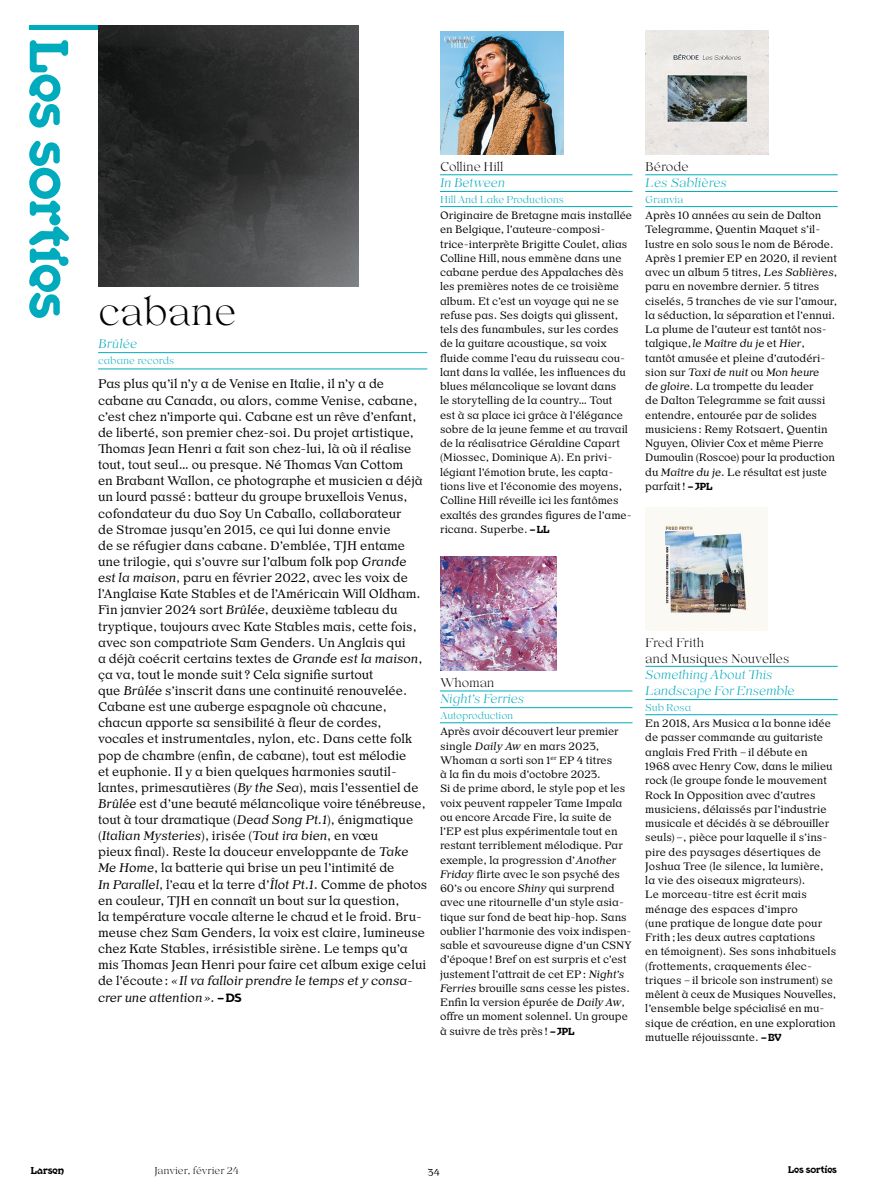
<style>
.page{position:relative;width:893px;height:1191px;background:#fff}
.page>*{position:absolute;margin:0;border:0;box-sizing:border-box;transform-origin:0 0}
.t1{font:700 60px "Nirvana";color:#00abbd}
.t2{font:100 40.5px "Or Lemmen";color:#000}
.t3{font:300 13.2px/16.2px "Or Lemmen";color:#000}
.t4{font:italic 100 13.2px/16px "Or Lemmen";letter-spacing:-.01em;color:#00abbd}
.t5{font:100 13.2px/16.2px "Or Lemmen";letter-spacing:-.01em;color:#000}
.t6{font:300 11.25px/14.2px "Or Lemmen";color:#000}
.t7{font:700 10.95px "Nirvana Larsen";color:#000}
.t8{font:100 10.5px "Or Lemmen";letter-spacing:-.01em;color:#00abbd}
.t9{font:100 10.5px "Or Lemmen";color:#000}
.t10{font:700 10.5px "Nirvana";color:#000}
.t11{font:300 10.5px "Or Lemmen";color:#000}
.s1{font-style:italic}
.s2{font-family:"Nirvana";font-weight:700}
</style>
<div class="page">
<img style="left:98px;top:26px;width:261px;height:260px">
<hr style="left:98px;top:369px;width:329px;height:1px;background:#00abbd">
<hr style="left:98px;top:352px;width:329px;height:1px;background:#00abbd">
<hr style="left:440px;top:191px;width:192px;height:1px;background:#00abbd">
<hr style="left:440px;top:174px;width:192px;height:1px;background:#00abbd">
<hr style="left:440px;top:206px;width:192px;height:1px;background:#00abbd">
<hr style="left:440px;top:707px;width:192px;height:1px;background:#00abbd">
<hr style="left:440px;top:690px;width:192px;height:1px;background:#00abbd">
<hr style="left:440px;top:722px;width:192px;height:1px;background:#00abbd">
<img style="left:440px;top:32px;width:124px;height:122px">
<img style="left:440px;top:556px;width:116px;height:114px">
<hr style="left:30px;top:26px;width:68px;height:4px;background:#00abbd">
<hr style="left:645px;top:191px;width:193px;height:1px;background:#00abbd">
<hr style="left:645px;top:174px;width:193px;height:1px;background:#00abbd">
<hr style="left:645px;top:206px;width:193px;height:1px;background:#00abbd">
<hr style="left:645px;top:699px;width:193px;height:1px;background:#00abbd">
<hr style="left:645px;top:666px;width:193px;height:1px;background:#00abbd">
<hr style="left:645px;top:714px;width:193px;height:1px;background:#00abbd">
<img style="left:645px;top:507px;width:122px;height:123px">
<img style="left:645px;top:31px;width:124px;height:123px">
<h1 class="t1" style="left:91px;top:39px;width:281px;rotate:90deg">Les sorties</h1>
<h2 class="t2" style="left:98px;top:288px;width:140px">cabane</h2>
<p class="t4" style="left:98px;top:336px;width:41px">Brûlée</p>
<p class="t8" style="left:98px;top:355px;width:78px">cabane records</p>
<p class="t3" style="left:98px;top:376px;width:331px">Pas plus qu’il n’y a de Venise en Italie, il n’y a de cabane au Canada, ou alors, comme Venise, cabane, c’est chez n’importe qui. Cabane est un rêve d’enfant, de liberté, son premier chez-soi. Du projet artistique, Thomas Jean Henri a fait son chez-lui, là où il réalise tout, tout seul… ou presque. Né Thomas Van Cottom<br>en Brabant Wallon, ce photographe et musicien a déjà un lourd passé: batteur du groupe bruxellois Venus, cofondateur du duo Soy Un Caballo, collaborateur<br>de Stromae jusqu’en 2015, ce qui lui donne envie<br>de se réfugier dans cabane. D’emblée, TJH entame une trilogie, qui s’ouvre sur l’album folk pop <span class="s1">Grande est la maison</span>, paru en février 2022, avec les voix de l’Anglaise Kate Stables et de l’Américain Will Oldham.<br>Fin janvier 2024 sort <span class="s1">Brûlée</span>, deuxième tableau du tryptique, toujours avec Kate Stables mais, cette fois, avec son compatriote Sam Genders. Un Anglais qui<br>a déjà coécrit certains textes de <span class="s1">Grande est la maison</span>, ça va, tout le monde suit ? Cela signifie surtout<br>que <span class="s1">Brûlée</span> s’inscrit dans une continuité renouvelée.<br>Cabane est une auberge espagnole où chacune, chacun apporte sa sensibilité à fleur de cordes, vocales et instrumentales, nylon, etc. Dans cette folk pop de chambre (enfin, de cabane), tout est mélodie<br>et euphonie. Il y a bien quelques harmonies sautil&shy;lantes, primesautières (<span class="s1">By the Sea</span>), mais l’essentiel de <span class="s1">Brûlée</span> est d’une beauté mélancolique voire ténébreuse, tout à tour dramatique (<span class="s1">Dead Song Pt.1</span>), énigmatique (<span class="s1">Italian Mysteries</span>), irisée (<span class="s1">Tout ira bien</span>, en vœu<br>pieux final). Reste la douceur enveloppante de <span class="s1">Take Me Home</span>, la batterie qui brise un peu l’intimité de<br><span class="s1">In Parallel</span>, l’eau et la terre d’<span class="s1">Îlot Pt.1</span>. Comme de photos en couleur, TJH en connaît un bout sur la question,<br>la température vocale alterne le chaud et le froid. Bru&shy;meuse chez Sam Genders, la voix est claire, lumineuse chez Kate Stables, irrésistible sirène. Le temps qu’a mis Thomas Jean Henri pour faire cet album exige celui de l’écoute: <span class="s1">« Il va falloir prendre le temps et y consa&shy;crer une attention»</span>. <span class="s2">–DS</span></p>
<p class="t5" style="left:440px;top:158px;width:65px">Colline Hill</p>
<p class="t4" style="left:440px;top:174px;width:67px">In Between</p>
<p class="t8" style="left:440px;top:194px;width:125px">Hill And Lake Productions</p>
<p class="t6" style="left:440px;top:208px;width:193px">Originaire de Bretagne mais installée en Belgique, l’auteure-composi&shy;trice-interprète Brigitte Coulet, alias Colline Hill,nous emmène dans une cabane perdue des Appalaches dès les premières notes de ce troisième album. Et c’est un voyage qui ne se refuse pas. Ses doigts qui glissent, tels des funambules, sur les cordes de la guitare acoustique, sa voix fluide comme l’eau du ruisseau cou&shy;lant dans la vallée, les influences du blues mélancolique se lovant dans<br>le storytelling de la country… Tout<br>est à sa place ici grâce à l’élégance sobre de la jeune femme et au travail de la réalisatrice Géraldine Capart (Miossec, Dominique A). En privi&shy;légiant l’émotion brute, les capta&shy;tions live et l’économie des moyens, Colline Hill réveille ici les fantômes exaltés des grandes figures de l’ame&shy;ricana. Superbe. <span class="s2">–LL</span></p>
<p class="t5" style="left:440px;top:674px;width:56px">Whoman</p>
<p class="t4" style="left:440px;top:690px;width:86px">Night’s Ferries</p>
<p class="t8" style="left:440px;top:710px;width:75px">Autoproduction</p>
<p class="t6" style="left:440px;top:724px;width:193px">Après avoir découvert leur premier single <span class="s1">Daily Aw</span> en mars 2023, Whoman a sorti son 1<sup>er</sup> EP 4 titres<br>à la fin du mois d’octobre 2023.<br>Si de prime abord, le style pop et les voix peuvent rappeler Tame Impala ou encore Arcade Fire, la suite de l’EP est plus expérimentale tout en restant terriblement mélodique. Par exemple, la progression d’<span class="s1">Another Friday</span> flirte avec le son psyché des 60’s ou encore <span class="s1">Shiny</span> qui surprend avec une ritournelle d’un style asia&shy;tique sur fond de beat hip-hop. Sans oublier l’harmonie des voix indispen&shy;sable et savoureuse digne d’un CSNY d’époque! Bref on est surpris et c’est justement l’attrait de cet EP: <span class="s1">Night’s Ferries</span> brouille sans cesse les pistes.<br>Enfin la version épurée de <span class="s1">Daily Aw</span>, offre un moment solennel. Un groupe à suivre de très près ! <span class="s2">–JPL</span></p>
<p class="t5" style="left:645px;top:158px;width:45px">Bérode</p>
<p class="t4" style="left:645px;top:174px;width:83px">Les Sablières</p>
<p class="t8" style="left:645px;top:194px;width:40px">Granvia</p>
<p class="t6" style="left:645px;top:208px;width:194px">Après 10 années au sein de Dalton Telegramme, Quentin Maquet s’il&shy;lustre en solo sous le nom de Bérode.<br>Après 1 premier EP en 2020, il revient avec un album 5 titres, <span class="s1">Les Sablières</span>, paru en novembre dernier. 5 titres ciselés, 5 tranches de vie sur l’amour, la séduction, la séparation et l’ennui.<br>La plume de l’auteur est tantôt nos&shy;talgique,<span class="s1">le Maître du je</span> et <span class="s1">Hier</span>, tantôt amusée et pleine d’autodéri&shy;sion sur <span class="s1">Taxi de nuit</span> ou <span class="s1">Mon heure<br>de gloire</span>. La trompette du leader<br>de Dalton Telegramme se fait aussi entendre, entourée par de solides musiciens : Remy Rotsaert, Quentin Nguyen, Olivier Cox et même Pierre Dumoulin (Roscoe) pour la production du <span class="s1">Maître du je</span>. Le résultat est juste parfait! <span class="s2">–JPL</span></p>
<p class="t5" style="left:645px;top:634px;width:146px">Fred Frith<br>and Musiques Nouvelles</p>
<p class="t4" style="left:645px;top:666px;width:151px">Something About This<br>Landscape For Ensemble</p>
<p class="t8" style="left:645px;top:701px;width:47px">Sub Rosa</p>
<p class="t6" style="left:645px;top:716px;width:192px">En 2018, Ars Musica a la bonne idée de passer commande au guitariste anglais Fred Frith –il débute en<br>1968 avec Henry Cow, dans le milieu rock (le groupe fonde le mouvement Rock In Opposition avec d’autres musiciens, délaissés par l’industrie musicale et décidés à se débrouiller seuls)–, pièce pour laquelle il s’ins&shy;pire des paysages désertiques de Joshua Tree (le silence, la lumière, la vie des oiseaux migrateurs).<br>Le morceau-titre est écrit mais ménage des espaces d’impro<br>(une pratique de longue date pour Frith ;les deux autres captations<br>en témoignent). Ses sons inhabituels (frottements, craquements élec&shy;triques –il bricole son instrument) se mêlent à ceux de Musiques Nouvelles, l’ensemble belge spécialisé en mu&shy;sique de création, en une exploration mutuelle réjouissante. <span class="s2">–BV</span></p>
<p class="t7" style="left:31px;top:1166px;width:35px">Larsen</p>
<p class="t9" style="left:154px;top:1164px;width:86px">Janvier, février 24</p>
<p class="t11" style="left:428px;top:1164px;width:14px">34</p>
<p class="t10" style="left:788px;top:1162px;width:50px">Les sorties</p>
</div>
